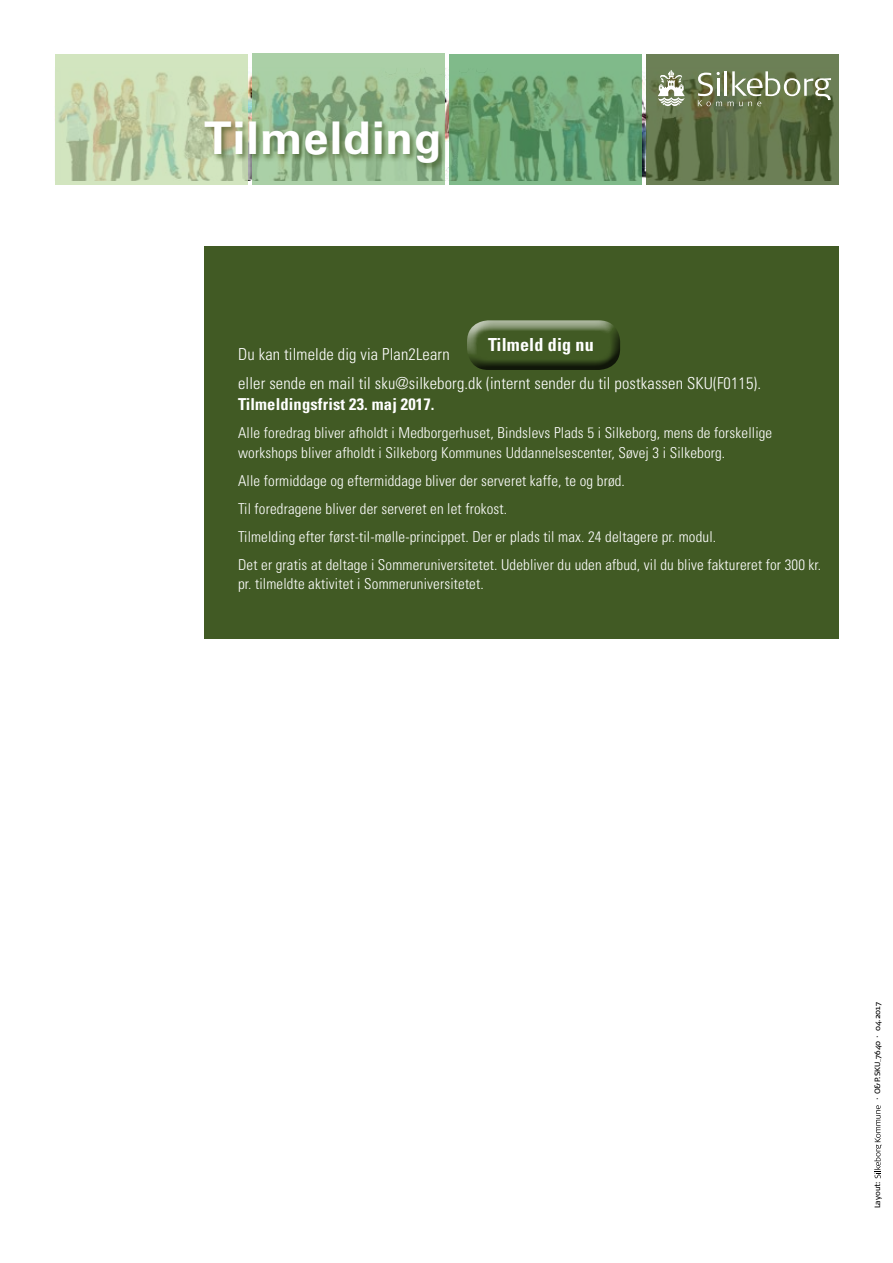
<style>
.page{position:relative;width:893px;height:1263px;background:#fff}
.page>*{position:absolute;margin:0;border:0;box-sizing:border-box;transform-origin:0 0}
.t1{font:700 45px "Univers LT Std";letter-spacing:.025em;color:#fff}
.t2{font:700 condensed 18px "Univers LT Std";letter-spacing:.01em;color:#fff}
.t3{font:300 condensed 16.5px/29.5px "Univers LT Std";letter-spacing:.01em;color:#fff}
.t4{font:700 condensed 16.5px "Univers LT Std";letter-spacing:.01em;color:#fff}
.t5{font:300 condensed 15px/28px "Univers LT Std";letter-spacing:.01em;color:#fff}
.t6{font:7.65px "Signa Normal";letter-spacing:-.005em;color:#000}
</style>
<div class="page">
<svg style="left:55px;top:54px;width:193px;height:131px;background:#c7d7b0"></svg>
<svg style="left:252px;top:53px;width:193px;height:132px;background:#9dc197"></svg>
<svg style="left:449px;top:54px;width:193px;height:131px;background:#70a878"></svg>
<svg style="left:646px;top:54px;width:193px;height:131px;background:#5e7047"></svg>
<svg style="left:874px;top:1105px;width:8px;height:73px"></svg>
<hr style="left:725px;top:71px;width:2px;height:25px;background:#fff">
<svg style="left:728px;top:71px;width:103px;height:35px;background:#808d69"></svg>
<svg style="left:658px;top:70px;width:27px;height:36px"></svg>
<svg style="left:698px;top:72px;width:24px;height:34px"></svg>
<div style="left:202px;top:119px;width:245px;height:53px;background:#415a24;opacity:.75"></div>
<div style="left:204px;top:247px;width:635px;height:392px;background:#415a24"></div>
<div style="left:466px;top:320px;width:154px;height:37px;background:#fff;opacity:.75"></div>
<div style="left:466px;top:325px;width:154px;height:46px;background:#000;opacity:.75"></div>
<h1 class="t1" style="left:204px;top:112px;width:239px">Tilmelding</h1>
<p class="t2" style="left:488px;top:333px;width:107px">Tilmeld dig nu</p>
<p class="t3" style="left:238px;top:339px;width:524px">Du kan tilmelde dig via Plan2Learn<br>eller sende en mail til sku@silkeborg.dk (internt sender du til postkassen SKU(F0115).</p>
<p class="t4" style="left:238px;top:394px;width:198px">Tilmeldingsfrist 23. maj 2017.</p>
<p class="t5" style="left:238px;top:423px;width:536px;line-height:19.5px">Alle foredrag bliver afholdt i Medborgerhuset, Bindslevs Plads 5 i Silkeborg, mens de forskellige workshops bliver afholdt i Silkeborg Kommunes Uddannelsescenter, Søvej 3 i Silkeborg.</p>
<p class="t5" style="left:238px;top:467px;width:585px">Alle formiddage og eftermiddage bliver der serveret kaffe, te og brød.<br>Til foredragene bliver der serveret en let frokost.<br>Tilmelding efter først-til-mølle-princippet. Der er plads til max. 24 deltagere pr. modul.<br>Det er gratis at deltage i Sommeruniversitetet. Udebliver du uden afbud, vil du blive faktureret for 300 kr.</p>
<p class="t5" style="left:238px;top:570px;width:247px">pr. tilmeldte aktivitet i Sommeruniversitetet.</p>
<p class="t6" style="left:873px;top:1101px;width:100px;rotate:-90deg">· O&amp;P.SKU_7640 · 04.2017</p>
<p class="t6" style="left:873px;top:1208px;width:28px;rotate:-90deg">Layout:</p>
</div>
